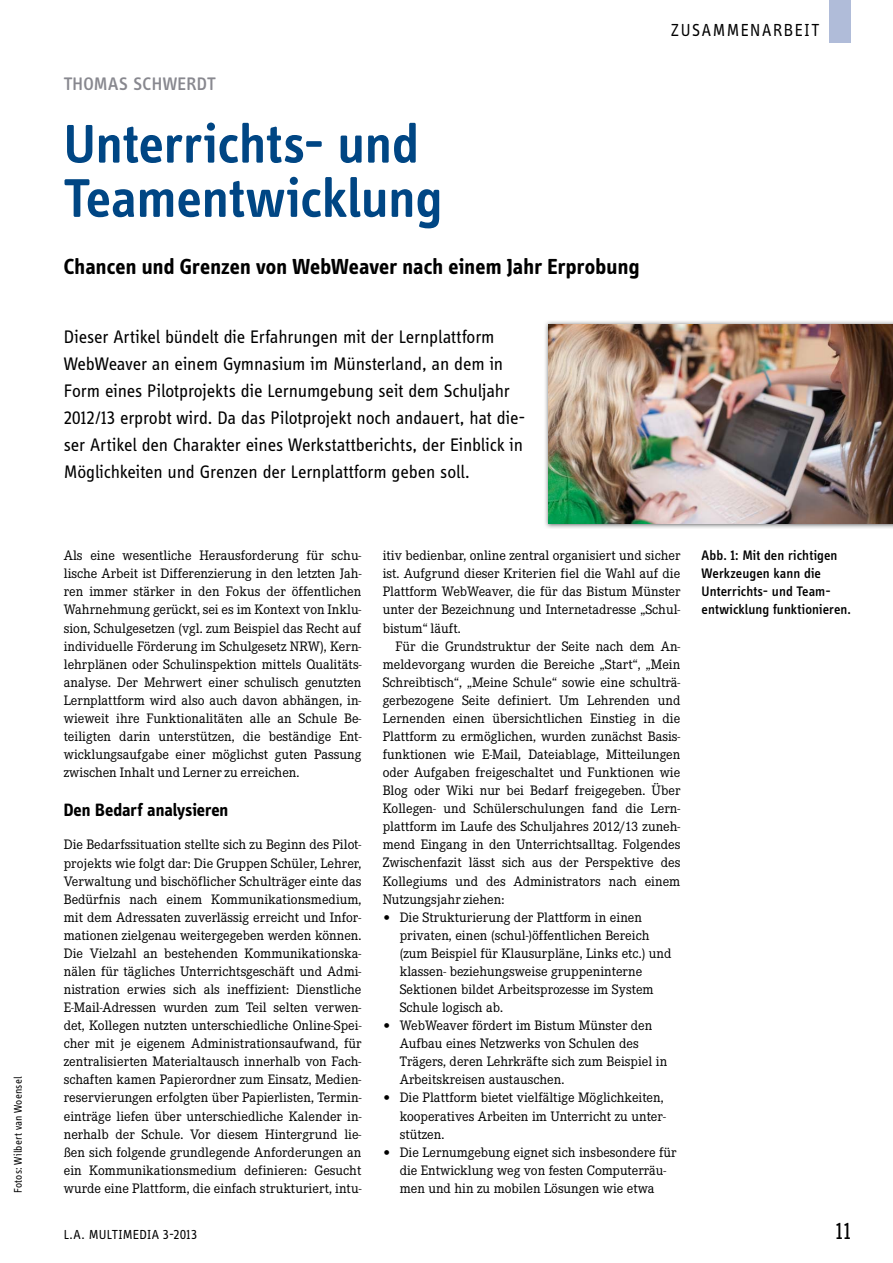
<style>
.page{position:relative;width:893px;height:1263px;background:#fff}
.page>*{position:absolute;margin:0;border:0;box-sizing:border-box;transform-origin:0 0}
.t1{font:600 56.25px/54.3px "Info OT Disp";color:#004684}
.t2{font:24px "Info OT Disp";color:#000}
.t3{font:700 22.5px "Info OT Disp";letter-spacing:.01em;color:#000}
.t4{font:18.75px/27px "Info OT Disp";letter-spacing:-.01em;color:#000}
.t5{font:500 18.75px "Info OT Disp";letter-spacing:.02em;color:#88888f}
.t6{font:700 18.45px "Info OT Disp";color:#000}
.t7{font:18px "Info OT Disp";letter-spacing:.1em;color:#000;scale:.95 1}
.t8{font:14.25px/18px "Corporate ETOT";color:#000;text-align:justify}
.t9{font:500 14.25px/18px "Info OT Disp";letter-spacing:.005em;color:#000}
.t10{font:13.5px "Info OT Disp";letter-spacing:.025em;color:#000}
.t11{font:11.4px "Info OT Disp";letter-spacing:.01em;color:#000;scale:.95 1}
</style>
<div class="page">
<div style="left:829px;top:0;width:21px;height:43px;background:#b0bcd9"></div>
<img style="left:545px;top:321px;width:348px;height:207px">
<img style="left:548px;top:325px;width:345px;height:199px">
<p class="t11" style="left:11px;top:1193px;width:124px;rotate:-90deg">Fotos: Wilbert van Woensel</p>
<h3 class="t5" style="left:64px;top:73px;width:153px">THOMAS SCHWERDT</h3>
<h1 class="t1" style="left:64px;top:116px;width:380px">Unterrichts- und<br>Teamentwicklung</h1>
<h3 class="t3" style="left:64px;top:253px;width:577px">Chancen und Grenzen von WebWeaver nach einem Jahr Erprobung</h3>
<p class="t4" style="left:64px;top:323px;width:463px">Dieser Artikel bündelt die Erfahrungen mit der Lernplattform WebWeaver an einem Gymnasium im Münsterland, an dem in Form eines Pilotprojekts die Lernumgebung seit dem Schuljahr 2012/13 erprobt wird. Da das Pilotprojekt noch andauert, hat die&shy;ser Artikel den Charakter eines Werkstattberichts, der Einblick in Möglichkeiten und Grenzen der Lernplattform geben soll.</p>
<p class="t7" style="left:671px;top:19px;width:157px">ZUSAMMENARBEIT</p>
<p class="t8" style="left:64px;top:547px;width:299px">Als eine wesentliche Herausforderung für schu&shy;lische Arbeit ist Differenzierung in den letzten Jah&shy;ren immer stärker in den Fokus der öffentlichen Wahrnehmung gerückt, sei es im Kontext von Inklu&shy;sion, Schulgesetzen (vgl. zum Beispiel das Recht auf individuelle Förderung im Schulgesetz NRW), Kern&shy;lehrplänen oder Schulinspektion mittels Qualitäts&shy;analyse. Der Mehrwert einer schulisch genutzten Lernplattform wird also auch davon abhängen, in&shy;wieweit ihre Funktionalitäten alle an Schule Be&shy;teiligten darin unterstützen, die beständige Ent&shy;wicklungsaufgabe einer möglichst guten Passung zwischen Inhalt und Lerner zu erreichen.</p>
<p class="t6" style="left:64px;top:799px;width:166px">Den Bedarf analysieren</p>
<p class="t8" style="left:64px;top:836px;width:299px">Die Bedarfssituation stellte sich zu Beginn des Pilot&shy;projekts wie folgt dar: Die Gruppen Schüler, Lehrer, Verwaltung und bischöflicher Schulträger einte das Bedürfnis nach einem Kommunikationsmedium, mit dem Adressaten zuverlässig erreicht und Infor&shy;mationen zielgenau weitergegeben werden können.<br>Die Vielzahl an bestehenden Kommunikationska&shy;nälen für tägliches Unterrichtsgeschäft und Admi&shy;nistration erwies sich als ineffizient: Dienstliche E-Mail-Adressen wurden zum Teil selten verwen&shy;det, Kollegen nutzten unterschiedliche Online-Spei&shy;cher mit je eigenem Administrationsaufwand, für zentralisierten Materialtausch innerhalb von Fach&shy;schaften kamen Papierordner zum Einsatz, Medien&shy;reservierungen erfolgten über Papierlisten, Termin&shy;einträge liefen über unterschiedliche Kalender in&shy;nerhalb der Schule. Vor diesem Hintergrund lie&shy;ßen sich folgende grundlegende Anforderungen an ein Kommunikationsmedium definieren: Gesucht wurde eine Plattform, die einfach strukturiert, intu-</p>
<p class="t8" style="left:383px;top:547px;width:299px">itiv bedienbar, online zentral organisiert und sicher ist. Aufgrund dieser Kriterien fiel die Wahl auf die Plattform WebWeaver, die für das Bistum Münster unter der Bezeichnung und Internetadresse „Schul&shy;bistum“ läuft.</p>
<p class="t8" style="left:383px;top:637px;width:299px;text-indent:13px">Für die Grundstruktur der Seite nach dem An&shy;meldevorgang wurden die Bereiche „Start“, „Mein Schreibtisch“, „Meine Schule“ sowie eine schulträ&shy;gerbezogene Seite definiert. Um Lehrenden und Lernenden einen übersichtlichen Einstieg in die Plattform zu ermöglichen, wurden zunächst Basis&shy;funktionen wie E-Mail, Dateiablage, Mitteilungen oder Aufgaben freigeschaltet und Funktionen wie Blog oder Wiki nur bei Bedarf freigegeben. Über Kollegen- und Schülerschulungen fand die Lern&shy;plattform im Laufe des Schuljahres 2012/13 zuneh&shy;mend Eingang in den Unterrichtsalltag. Folgendes Zwischenfazit lässt sich aus der Perspektive des Kollegiums und des Administrators nach einem Nutzungsjahr ziehen:</p>
<p class="t8" style="left:400px;top:908px;width:273px;text-align:left;text-indent:-17px">• Die Strukturierung der Plattform in einen privaten, einen (schul-)öffentlichen Bereich (zum Beispiel für Klausurpläne, Links etc.) und klassen- beziehungsweise gruppeninterne Sektionen bildet Arbeitsprozesse im System Schule logisch ab.</p>
<p class="t8" style="left:400px;top:1017px;width:269px;text-align:left;text-indent:-17px">• WebWeaver fördert im Bistum Münster den Aufbau eines Netzwerks von Schulen des Trägers, deren Lehrkräfte sich zum Beispiel in Arbeitskreisen austauschen.</p>
<p class="t8" style="left:400px;top:1089px;width:268px;text-align:left;text-indent:-17px">• Die Plattform bietet vielfältige Möglichkeiten, kooperatives Arbeiten im Unterricht zu unter&shy;stützen.</p>
<p class="t8" style="left:383px;top:1143px;width:295px;text-align:center">• Die Lernumgebung eignet sich insbesondere für die Entwicklung weg von festen Computerräu&shy;men und hin zu mobilen Lösungen wie etwa</p>
<p class="t9" style="left:702px;top:546px;width:151px">Abb. 1: Mit den richtigen<br>Werkzeugen kann die<br>Unterrichts- und Team&shy;entwicklung funktionieren.</p>
<p class="t10" style="left:64px;top:1226px;width:135px">L.A. MULTIMEDIA 3-2013</p>
<h2 class="t2" style="left:836px;top:1216px;width:16px">11</h2>
</div>
